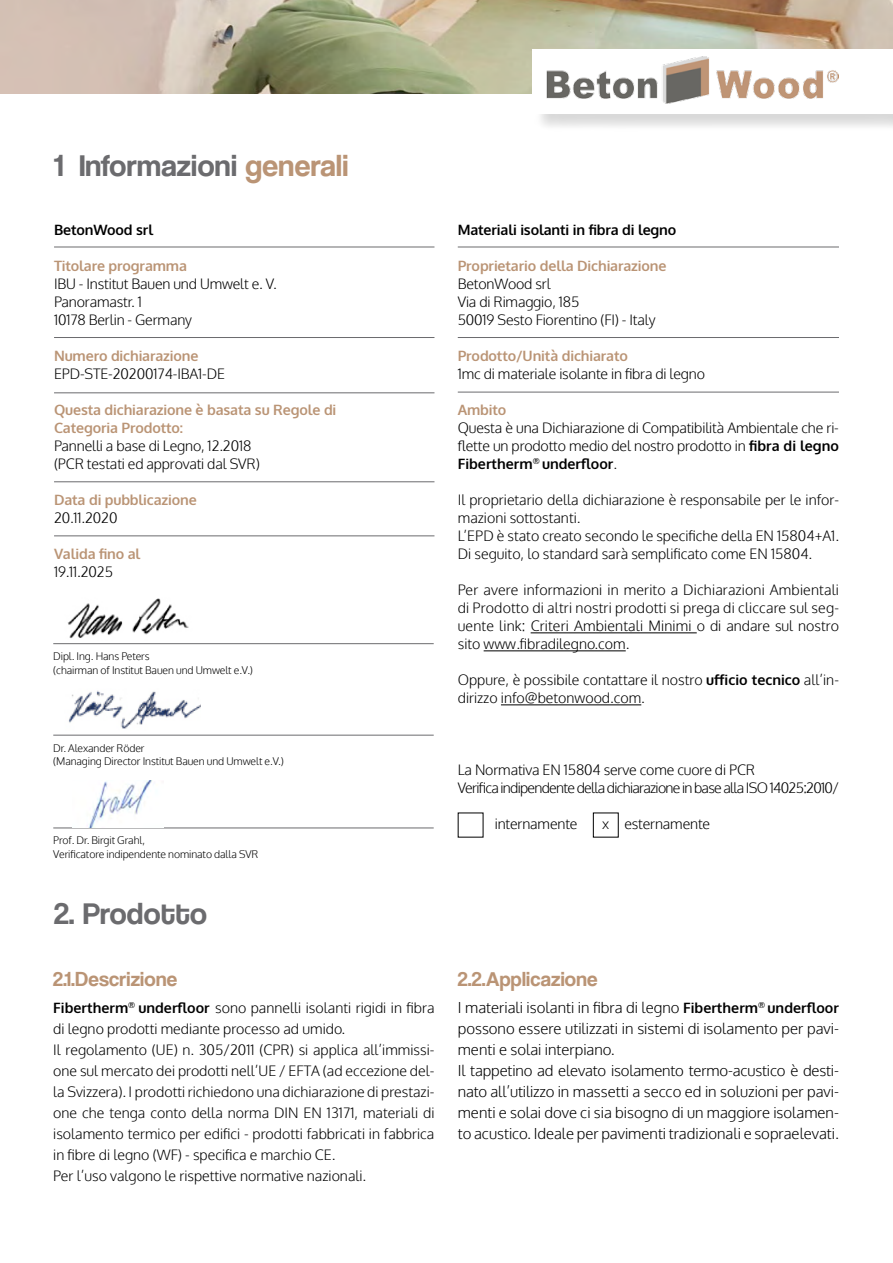
<style>
.page{position:relative;width:893px;height:1263px;background:#fff}
.page>*{position:absolute;margin:0;border:0;box-sizing:border-box;transform-origin:0 0}
.t1{font:31.5px "Coolvetica Rg";letter-spacing:.01em;color:#6b6b6e}
.t2{font:21px "Coolvetica Rg";letter-spacing:.01em;color:#ba9475}
.t3{font:300 15px/21px "Oxygen";color:#000}
.t4{font:300 14.25px/18px "Oxygen";color:#000}
.t5{font:700 14.25px/18px "Oxygen";letter-spacing:-.01em;color:#ba9475}
.t6{font:300 14.25px/18px "Oxygen";letter-spacing:-.05em;color:#000}
.t7{font:700 14.25px "Oxygen";letter-spacing:-.01em;color:#000}
.t8{font:300 10.5px/13.5px "Oxygen";letter-spacing:-.01em;color:#000}
.s1{color:#ba9475}
.s2{font-weight:700}
.s3{font-weight:700;font-size:14.25px}
</style>
<div class="page">
<img style="left:0;top:0;width:893px;height:94px">
<hr style="left:54px;top:247px;width:380px;height:1px;background:#6b6b6e">
<hr style="left:54px;top:337px;width:380px;height:1px;background:#6b6b6e">
<hr style="left:54px;top:392px;width:380px;height:1px;background:#6b6b6e">
<hr style="left:54px;top:481px;width:380px;height:1px;background:#6b6b6e">
<hr style="left:54px;top:535px;width:380px;height:1px;background:#6b6b6e">
<hr style="left:53px;top:643px;width:381px;height:1px;background:#6b6b6e">
<hr style="left:53px;top:735px;width:381px;height:1px;background:#6b6b6e">
<hr style="left:531px;top:632px;width:166px;height:1px;background:#000">
<hr style="left:484px;top:650px;width:142px;height:1px;background:#000">
<hr style="left:501px;top:704px;width:140px;height:1px;background:#000">
<hr style="left:458px;top:247px;width:381px;height:1px;background:#6b6b6e">
<hr style="left:458px;top:337px;width:381px;height:1px;background:#6b6b6e">
<hr style="left:458px;top:392px;width:381px;height:1px;background:#6b6b6e">
<hr style="left:53px;top:827px;width:381px;height:1px;background:#6b6b6e">
<div style="left:593px;top:812px;width:26px;height:25px;border:1px solid #000"></div>
<img style="left:68px;top:598px;width:121px;height:40px">
<img style="left:69px;top:690px;width:131px;height:39px">
<img style="left:89px;top:781px;width:63px;height:46px">
<div style="left:535px;top:51px;width:358px;height:81px;background:#000;opacity:.15"></div>
<div style="left:533px;top:49px;width:360px;height:64px;background:#fff"></div>
<img style="left:546px;top:57px;width:293px;height:46px">
<h1 class="t1" style="left:54px;top:147px;width:296px">1 Informazioni <span class="s1">generali</span></h1>
<p class="t7" style="left:54px;top:221px;width:101px">BetonWood srl</p>
<p class="t5" style="left:54px;top:257px;width:135px">Titolare programma</p>
<p class="t4" style="left:54px;top:275px;width:224px">IBU - Institut Bauen und Umwelt e. V.<br>Panoramastr. 1<br>10178 Berlin - Germany</p>
<p class="t5" style="left:54px;top:347px;width:146px">Numero dichiarazione</p>
<p class="t4" style="left:54px;top:365px;width:172px">EPD-STE-20200174-IBA1-DE</p>
<p class="t5" style="left:54px;top:401px;width:284px">Questa dichiarazione è basata su Regole di<br>Categoria Prodotto:</p>
<p class="t4" style="left:54px;top:437px;width:207px">Pannelli a base di Legno, 12.2018 (PCR testati ed approvati dal SVR)</p>
<p class="t5" style="left:54px;top:491px;width:144px">Data di pubblicazione</p>
<p class="t4" style="left:54px;top:509px;width:65px">20.11.2020</p>
<p class="t5" style="left:54px;top:545px;width:88px">Valida fino al</p>
<p class="t4" style="left:54px;top:563px;width:61px">19.11.2025</p>
<p class="t8" style="left:53px;top:650px;width:201px">Dipl. Ing. Hans Peters<br>(chairman of Institut Bauen und Umwelt e.V.)</p>
<p class="t8" style="left:53px;top:741px;width:232px">Dr. Alexander Röder<br>(Managing Director Institut Bauen und Umwelt e.V.)</p>
<p class="t8" style="left:53px;top:834px;width:207px">Prof. Dr. Birgit Grahl,<br>Verificatore indipendente nominato dalla SVR</p>
<h1 class="t1" style="left:54px;top:894px;width:155px">2. Prodotto</h1>
<h2 class="t2" style="left:53px;top:966px;width:126px">2.1.Descrizione</h2>
<p class="t4" style="left:53px;top:998px;width:383px;line-height:21px"><span class="s2">Fibertherm</span><sup>®</sup> <span class="s2">underfloor</span> sono pannelli isolanti rigidi in fibra di legno prodotti mediante processo ad umido.<br>Il regolamento (UE) n. 305/2011 (CPR) si applica all’immissi&shy;one sul mercato dei prodotti nell’UE / EFTA (ad eccezione del&shy;la Svizzera). I prodotti richiedono una dichiarazione di prestazi&shy;one che tenga conto della norma DIN EN 13171, materiali di isolamento termico per edifici - prodotti fabbricati in fabbrica in fibre di legno (WF) - specifica e marchio CE.<br>Per l’uso valgono le rispettive normative nazionali.</p>
<p class="t7" style="left:458px;top:221px;width:220px">Materiali isolanti in fibra di legno</p>
<p class="t5" style="left:458px;top:257px;width:210px">Proprietario della Dichiarazione</p>
<p class="t4" style="left:458px;top:275px;width:199px">BetonWood srl<br>Via di Rimaggio, 185<br>50019 Sesto Fiorentino (FI) - Italy</p>
<p class="t5" style="left:458px;top:347px;width:172px">Prodotto/Unità dichiarato</p>
<p class="t4" style="left:458px;top:365px;width:249px">1mc di materiale isolante in fibra di legno</p>
<p class="t5" style="left:458px;top:401px;width:50px">Ambito</p>
<p class="t4" style="left:458px;top:419px;width:383px;text-align:justify">Questa è una Dichiarazione di Compatibilità Ambientale che ri&shy;flette un prodotto medio del nostro prodotto in <span class="s2">fibra di legno Fibertherm</span><sup>®</sup> <span class="s2">underfloor</span>.</p>
<p class="t4" style="left:458px;top:491px;width:383px">Il proprietario della dichiarazione è responsabile per le infor&shy;mazioni sottostanti.<br>L’EPD è stato creato secondo le specifiche della EN 15804+A1.<br>Di seguito, lo standard sarà semplificato come EN 15804.</p>
<p class="t4" style="left:458px;top:581px;width:383px;text-align:justify">Per avere informazioni in merito a Dichiarazioni Ambientali di Prodotto di altri nostri prodotti si prega di cliccare sul seg&shy;uente link: Criteri Ambientali Minimi o di andare sul nostro sito www.fibradilegno.com.</p>
<p class="t4" style="left:458px;top:671px;width:383px">Oppure, è possibile contattare il nostro <span class="s2">ufficio tecnico</span> all’in&shy;dirizzo info@betonwood.com.</p>
<p class="t6" style="left:458px;top:761px;width:383px">La Normativa EN 15804 serve come cuore di PCR<br>Verifica indipendente della dichiarazione in base alla ISO 14025:2010/</p>
<p class="t4" style="left:495px;top:815px;width:84px">internamente</p>
<p class="t4" style="left:602px;top:815px;width:110px">x esternamente</p>
<h2 class="t2" style="left:458px;top:966px;width:142px">2.2.Applicazione</h2>
<p class="t3" style="left:458px;top:997px;width:383px">I materiali isolanti in fibra di legno <span class="s3">Fibertherm</span><sup>®</sup> <span class="s3">underfloor </span>possono essere utilizzati in sistemi di isolamento per pavi&shy;menti e solai interpiano.<br>Il tappetino ad elevato isolamento termo-acustico è desti&shy;nato all’utilizzo in massetti a secco ed in soluzioni per pavi&shy;menti e solai dove ci sia bisogno di un maggiore isolamen&shy;to acustico. Ideale per pavimenti tradizionali e sopraelevati.</p>
</div>
